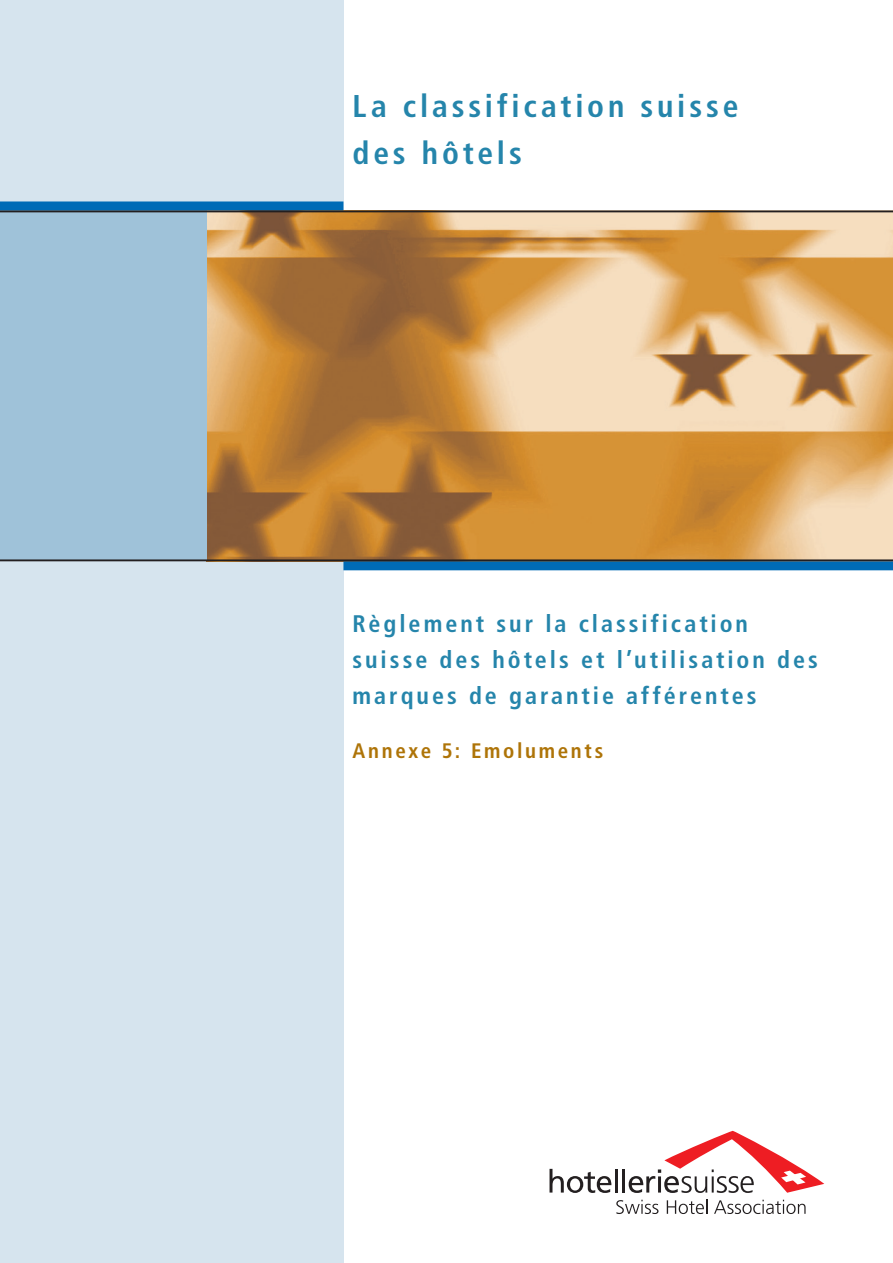
<style>
.page{position:relative;width:893px;height:1263px;background:#fff}
.page>*{position:absolute;margin:0;border:0;box-sizing:border-box;transform-origin:0 0}
.t1{font:700 condensed 31.5px/47.2px "Frutiger LT Std";letter-spacing:.12em;color:#2585ab}
.t2{font:700 condensed 24px/36px "Frutiger LT Std";letter-spacing:.125em;color:#2585ab}
.t3{font:700 condensed 21px "Frutiger LT Std";letter-spacing:.125em;color:#ae7408}
</style>
<div class="page">
<div style="left:0;top:0;width:343px;height:1263px;background:#d6e4ee"></div>
<img style="left:206px;top:212px;width:687px;height:347px">
<div style="left:0;top:210px;width:206px;height:351px;background:#9fc2d9"></div>
<div style="left:0;top:201px;width:343px;height:9px;background:#006bb6"></div>
<div style="left:343px;top:561px;width:550px;height:9px;background:#006bb6"></div>
<hr style="left:0;top:210px;width:893px;height:2px;background:#231f20">
<hr style="left:0;top:559px;width:893px;height:2px;background:#231f20">
<svg style="left:549px;top:1169px;width:62px;height:24px"></svg>
<hr style="left:615px;top:1169px;width:3px;height:23px;background:#231f20">
<hr style="left:622px;top:1169px;width:3px;height:23px;background:#231f20">
<svg style="left:616px;top:1200px;width:42px;height:14px"></svg>
<svg style="left:667px;top:1199px;width:40px;height:15px"></svg>
<svg style="left:714px;top:1200px;width:92px;height:14px"></svg>
<svg style="left:629px;top:1131px;width:195px;height:62px"></svg>
<h1 class="t1" style="left:353px;top:82px;width:387px">La classification suisse des hôtels</h1>
<p class="t2" style="left:353px;top:605px;width:467px">Règlement sur la classification suisse des hôtels et l’utilisation des marques de garantie afférentes</p>
<p class="t3" style="left:353px;top:738px;width:252px">Annexe 5: Emoluments</p>
</div>
